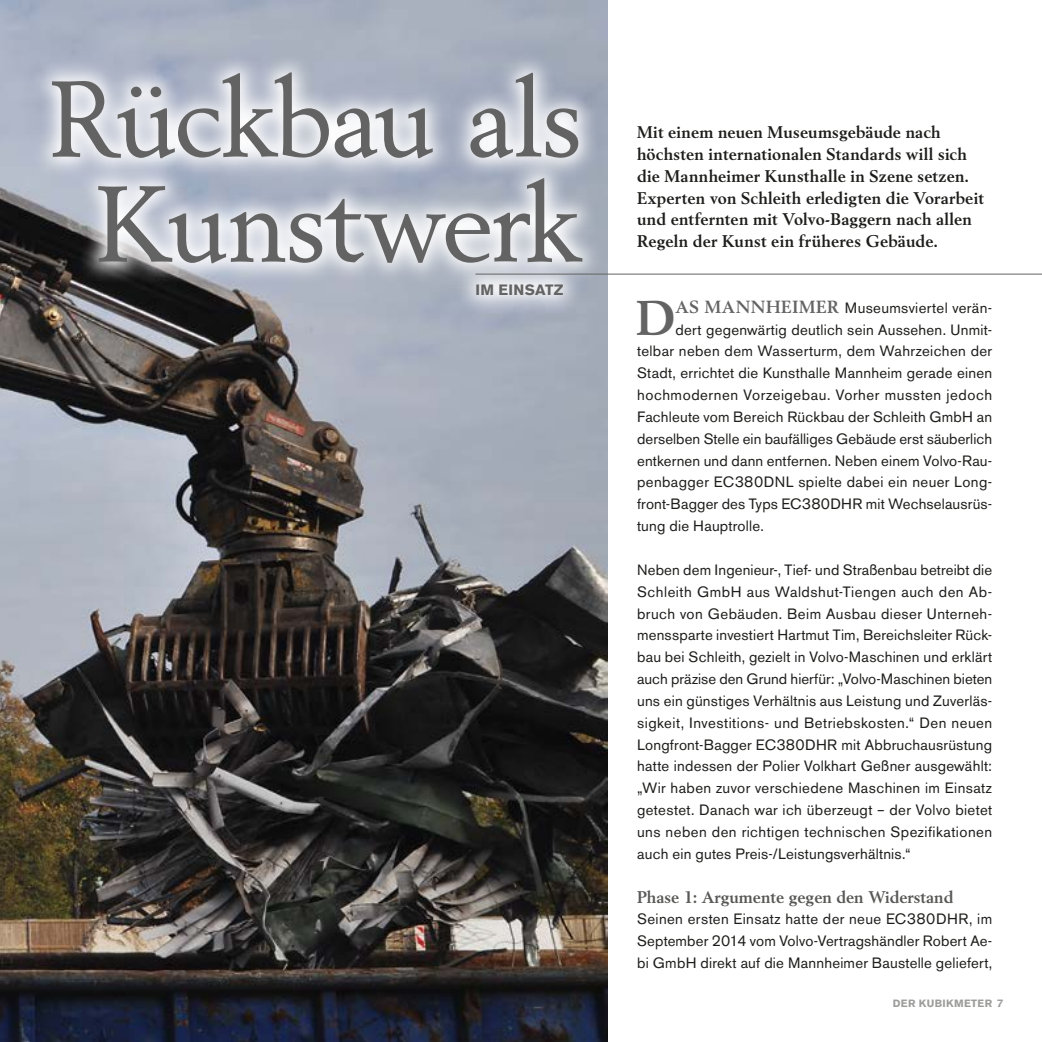
<style>
.page{position:relative;width:1042px;height:1042px;background:#fff}
.page>*{position:absolute;margin:0;border:0;box-sizing:border-box;transform-origin:0 0}
.t1{font:106.75px/105px "Volvo Serif Pro";letter-spacing:-.005em;color:#646363;text-align:center}
.t2{font:700 47.95px "Volvo Serif Pro";color:#646363}
.t3{font:700 16.62px/21.9px "Volvo Serif Pro";letter-spacing:.015em;color:#1d1d1b}
.t4{font:700 16.62px "Volvo Serif Pro";color:#575756}
.t5{font:14.88px/21.9px "Volvo Sans Pro";letter-spacing:.015em;color:#1d1d1b;text-align:justify}
.t6{font:14.88px "Volvo Sans Pro";letter-spacing:.04em;color:#1d1d1b}
.t7{font:700 14.88px "Volvo Sans Pro";letter-spacing:.025em;color:#646363}
.t8{font:700 10.5px "Volvo Sans Pro";letter-spacing:.04em;color:#9d9d9c}
.s1{font-family:"Volvo Serif Pro";font-weight:700;font-size:17.32px;color:#646363}
</style>
<div class="page">
<img style="left:0;top:0;width:607px;height:1042px">
<svg style="left:30px;top:52px;width:574px;height:234px;background:#c1c6cf"></svg>
<svg style="left:455px;top:260px;width:129px;height:57px;background:#c6cbd4"></svg>
<hr style="left:475px;top:274px;width:567px;height:1px;background:#646363">
<h1 class="t1" style="left:50px;top:67px;width:533px">Rückbau als<br>Kunstwerk</h1>
<p class="t7" style="left:475px;top:280px;width:90px">IM EINSATZ</p>
<p class="t3" style="left:637px;top:121px;width:348px">Mit einem neuen Museumsgebäude nach höchsten internationalen Standards will sich die Mannheimer Kunsthalle in Szene setzen.<br>Experten von Schleith erledigten die Vorarbeit und entfernten mit Volvo-Baggern nach allen Regeln der Kunst ein früheres Gebäude.</p>
<h2 class="t2" style="left:636px;top:290px;width:41px">D</h2>
<p class="t5" style="left:675px;top:297px;width:318px"><span class="s1">AS MANNHEIMER</span> Museumsviertel verän-</p>
<p class="t5" style="left:675px;top:318px;width:318px">dert gegenwärtig deutlich sein Aussehen. Unmit-</p>
<p class="t5" style="left:637px;top:340px;width:357px">telbar neben dem Wasserturm, dem Wahrzeichen der</p>
<p class="t5" style="left:637px;top:362px;width:357px">Stadt, errichtet die Kunsthalle Mannheim gerade einen</p>
<p class="t6" style="left:637px;top:386px;width:357px">hochmodernen Vorzeigebau. Vorher mussten jedoch</p>
<p class="t5" style="left:637px;top:406px;width:357px">Fachleute vom Bereich Rückbau der Schleith GmbH an</p>
<p class="t5" style="left:637px;top:428px;width:356px">derselben Stelle ein baufälliges Gebäude erst säuberlich</p>
<p class="t5" style="left:637px;top:449px;width:357px">entkernen und dann entfernen. Neben einem Volvo-Rau-</p>
<p class="t5" style="left:637px;top:471px;width:357px">penbagger EC380DNL spielte dabei ein neuer Long-</p>
<p class="t5" style="left:637px;top:493px;width:357px">front-Bagger des Typs EC380DHR mit Wechselausrüs-</p>
<p class="t5" style="left:637px;top:515px;width:128px">tung die Hauptrolle.</p>
<p class="t5" style="left:637px;top:559px;width:357px">Neben dem Ingenieur-, Tief- und Straßenbau betreibt die Schleith GmbH aus Waldshut-Tiengen auch den Ab&shy;bruch von Gebäuden. Beim Ausbau dieser Unterneh&shy;menssparte investiert Hartmut Tim, Bereichsleiter Rück&shy;bau bei Schleith, gezielt in Volvo-Maschinen und erklärt auch präzise den Grund hierfür: „Volvo-Maschinen bieten uns ein günstiges Verhältnis aus Leistung und Zuverläs&shy;sigkeit, Investitions- und Betriebskosten.“ Den neuen Longfront-Bagger EC380DHR mit Abbruchausrüstung hatte indessen der Polier Volkhart Geßner ausgewählt: „Wir haben zuvor verschiedene Maschinen im Einsatz getestet. Danach war ich überzeugt – der Volvo bietet uns neben den richtigen technischen Spezifikationen auch ein gutes Preis-/Leistungsverhältnis.“</p>
<p class="t4" style="left:637px;top:887px;width:318px">Phase 1: Argumente gegen den Widerstand</p>
<p class="t5" style="left:637px;top:908px;width:357px">Seinen ersten Einsatz hatte der neue EC380DHR, im September 2014 vom Volvo-Vertragshändler Robert Ae&shy;bi GmbH direkt auf die Mannheimer Baustelle geliefert,</p>
<p class="t8" style="left:893px;top:997px;width:112px">DER KUBIKMETER 7</p>
</div>
